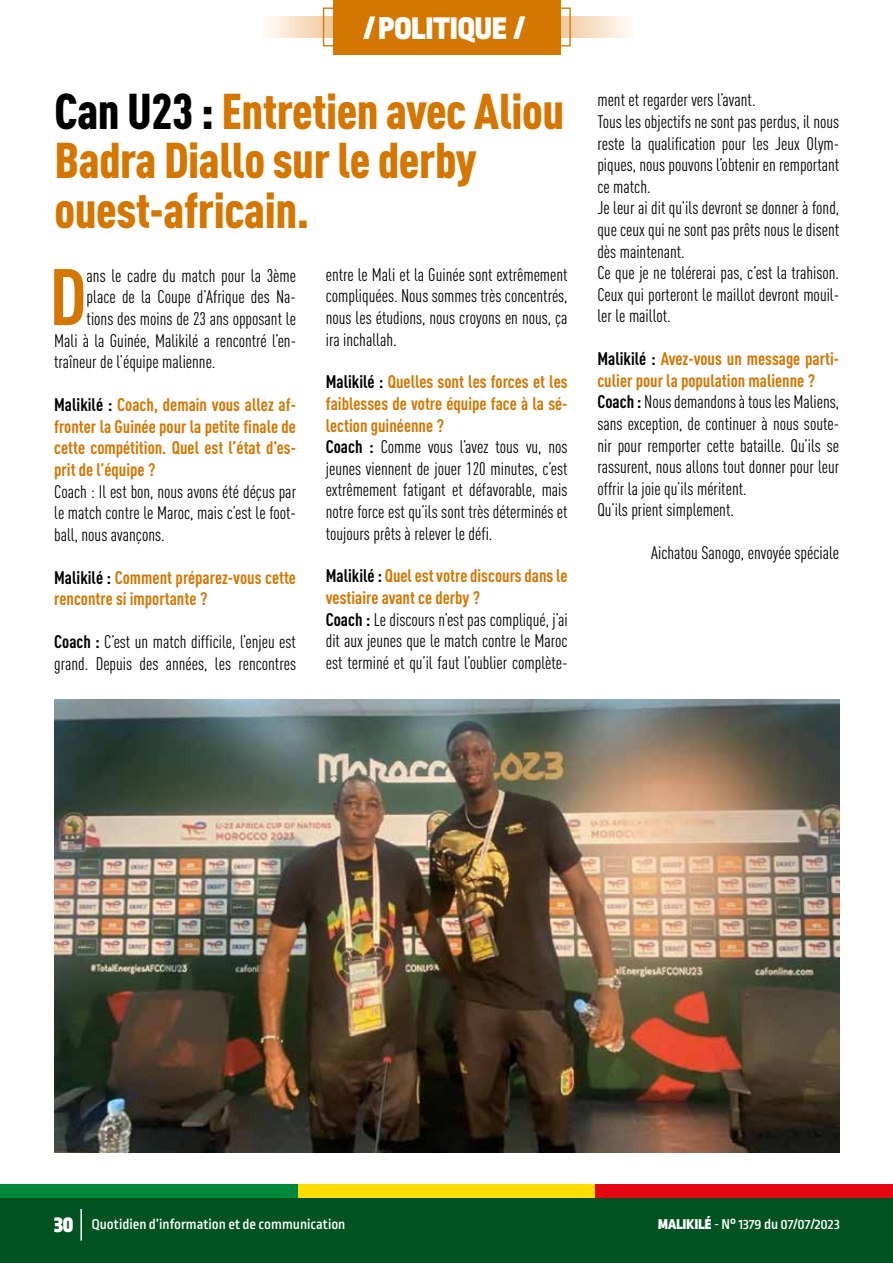
<style>
.page{position:relative;width:893px;height:1263px;background:#fff}
.page>*{position:absolute;margin:0;border:0;box-sizing:border-box;transform-origin:0 0}
.t1{font:700 condensed 78.6px "DIN Pro";color:#d57600}
.t2{font:900 condensed 49.5px/49.5px "DIN Pro";letter-spacing:-.01em;color:#d57600}
.t3{font:900 33px "Ropa Sans Pro";color:#fff}
.t4{font:condensed 18px/21.6px "DIN Pro";color:#000}
.t5{font:700 condensed 18px/21.6px "DIN Pro";color:#d57600;text-align:justify}
.t6{font:500 15px "Ropa Sans Pro";color:#fff}
.s1{color:#000}
.s2{font-weight:700}
.s3{font-weight:700;color:#d57600}
.s4{font-weight:900;font-size:24px}
.s5{font-weight:900}
</style>
<div class="page">
<div style="left:0;top:1184px;width:298px;height:17px;background:#008739"></div>
<div style="left:298px;top:1184px;width:297px;height:17px;background:#fd0"></div>
<div style="left:595px;top:1184px;width:298px;height:17px;background:#e30613"></div>
<div style="left:0;top:1198px;width:893px;height:65px;background:#005321"></div>
<hr style="left:80px;top:1209px;width:2px;height:32px;background:#fff">
<svg style="left:267px;top:16px;width:362px;height:22px;background:#f7dfc6"></svg>
<div style="left:333px;top:0;width:227px;height:54px;background:#d57600"></div>
<div style="left:323px;top:8px;width:248px;height:38px;border:1px solid #d57600"></div>
<img style="left:54px;top:699px;width:786px;height:453px">
<h3 class="t3" style="left:364px;top:9px;width:162px">/ POLITIQUE /</h3>
<h2 class="t2" style="left:54px;top:82px;width:511px"><span class="s1">Can U23 :</span> Entretien avec Aliou<br>Badra Diallo sur le derby ouest-africain.</h2>
<h1 class="t1" style="left:49px;top:238px;width:39px">D</h1>
<p class="t4" style="left:87px;top:263px;width:211px">ans le cadre du match pour la 3ème</p>
<p class="t4" style="left:87px;top:285px;width:211px">place de la Coupe d’Afrique des Na-</p>
<p class="t4" style="left:87px;top:307px;width:211px">tions des moins de 23 ans opposant le</p>
<p class="t4" style="left:54px;top:328px;width:243px">Mali à la Guinée, Malikilé a rencontré l’en-</p>
<p class="t4" style="left:54px;top:350px;width:163px">traîneur de l’équipe malienne.</p>
<p class="t5" style="left:54px;top:392px;width:243px"><span class="s1">Malikilé :</span> Coach, demain vous allez af&shy;fronter la Guinée pour la petite finale de cette compétition. Quel est l’état d’es&shy;prit de l’équipe ?</p>
<p class="t4" style="left:54px;top:479px;width:243px;text-align:justify">Coach : Il est bon, nous avons été déçus par le match contre le Maroc, mais c’est le foot&shy;ball, nous avançons.</p>
<p class="t5" style="left:54px;top:565px;width:243px"><span class="s1">Malikilé :</span> Comment préparez-vous cette rencontre si importante ?</p>
<p class="t4" style="left:54px;top:630px;width:243px"><span class="s2">Coach :</span> C’est un match difficile, l’enjeu est grand. Depuis des années, les rencontres</p>
<p class="t4" style="left:326px;top:262px;width:243px;text-align:justify">entre le Mali et la Guinée sont extrêmement compliquées. Nous sommes très concentrés, nous les étudions, nous croyons en nous, ça ira inchallah.</p>
<p class="t4" style="left:326px;top:370px;width:243px"><span class="s2">Malikilé :</span> <span class="s3">Quelles sont les forces et les faiblesses de votre équipe face à la sé&shy;lection guinéenne ?<br></span><span class="s2">Coach :</span> Comme vous l’avez tous vu, nos jeunes viennent de jouer 120 minutes, c’est extrêmement fatigant et défavorable, mais notre force est qu’ils sont très déterminés et toujours prêts à relever le défi.</p>
<p class="t4" style="left:326px;top:564px;width:243px"><span class="s2">Malikilé :</span> <span class="s3">Quel est votre discours dans le vestiaire avant ce derby ?<br></span><span class="s2">Coach :</span> Le discours n’est pas compliqué, j’ai dit aux jeunes que le match contre le Maroc est terminé et qu’il faut l’oublier complète-</p>
<p class="t4" style="left:597px;top:88px;width:243px">ment et regarder vers l’avant.<br>Tous les objectifs ne sont pas perdus, il nous reste la qualification pour les Jeux Olym&shy;piques, nous pouvons l’obtenir en remportant ce match.<br>Je leur ai dit qu’ils devront se donner à fond, que ceux qui ne sont pas prêts nous le disent dès maintenant.<br>Ce que je ne tolérerai pas, c’est la trahison.<br>Ceux qui porteront le maillot devront mouil&shy;ler le maillot.</p>
<p class="t4" style="left:597px;top:347px;width:243px"><span class="s2">Malikilé :</span> <span class="s3">Avez-vous un message parti&shy;culier pour la population malienne ?<br></span><span class="s2">Coach :</span> Nous demandons à tous les Maliens, sans exception, de continuer à nous soute&shy;nir pour remporter cette bataille. Qu’ils se rassurent, nous allons tout donner pour leur offrir la joie qu’ils méritent.<br>Qu’ils prient simplement.</p>
<p class="t4" style="left:651px;top:541px;width:189px">Aichatou Sanogo, envoyée spéciale</p>
<p class="t6" style="left:54px;top:1216px;width:293px"><span class="s4">30</span> Quotidien d’information et de communication</p>
<p class="t6" style="left:658px;top:1216px;width:183px"><span class="s5">MALIKILÉ</span> - N° 1379 du 07/07/2023</p>
</div>
